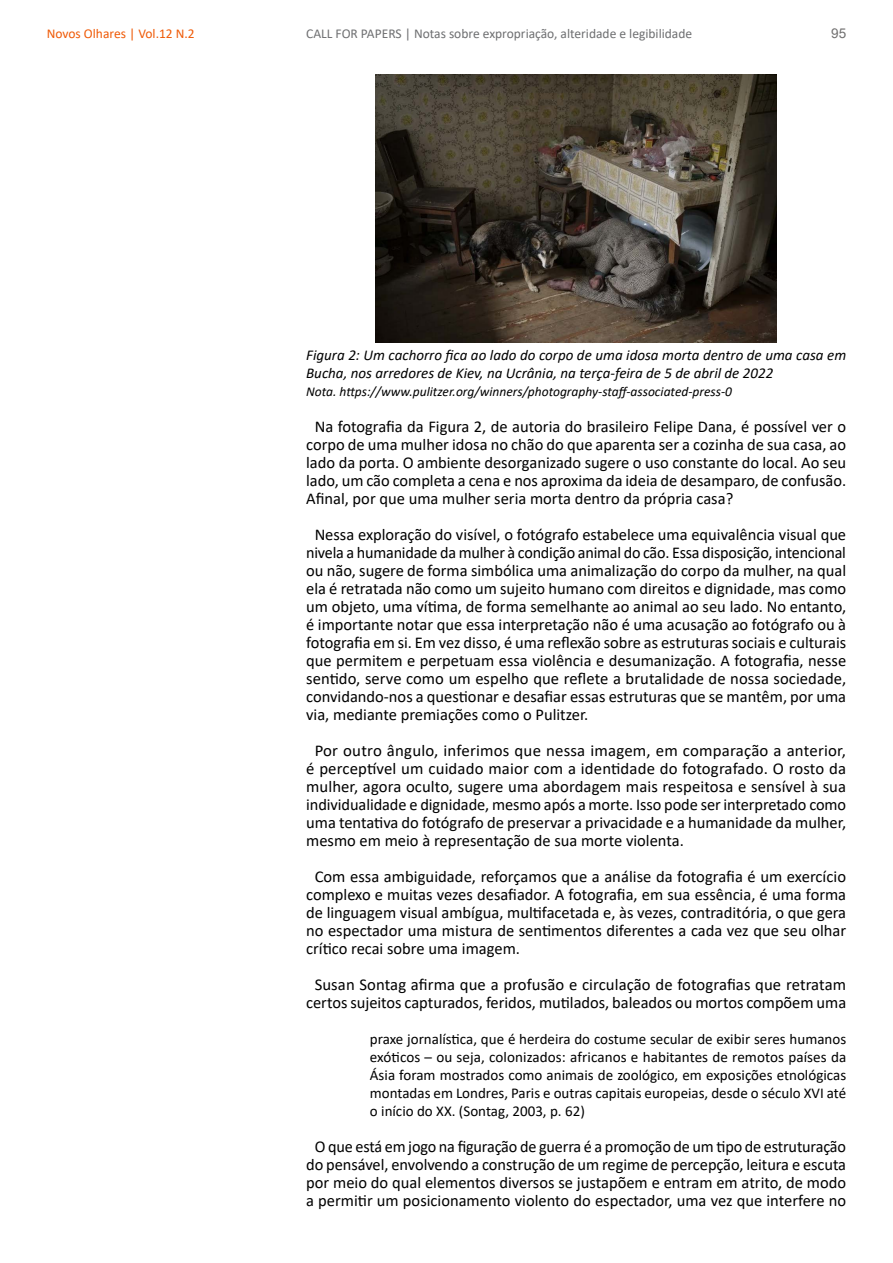
<style>
.page{position:relative;width:893px;height:1263px;background:#fff}
.page>*{position:absolute;margin:0;border:0;box-sizing:border-box;transform-origin:0 0}
.t1{font:16.5px/18px "Calibri";color:#000;text-align:justify}
.t2{font:15px/18px "Calibri";color:#000;text-align:justify}
.t3{font:italic 15px/18px "Calibri";color:#000}
.t4{font:italic 13.5px "Calibri";color:#000}
.t5{font:13.5px "Calibri";color:#6e6f71}
.t6{font:13.5px "Calibri";color:#ef5a07}
.t7{font:13.5px "Arial";color:#706f6f}
</style>
<div class="page">
<img style="left:376px;top:75px;width:401px;height:267px">
<p class="t6" style="left:47px;top:24px;width:150px">Novos Olhares | Vol.12 N.2</p>
<p class="t5" style="left:306px;top:24px;width:388px">CALL FOR PAPERS | Notas sobre expropriação, alteridade e legibilidade</p>
<p class="t7" style="left:831px;top:24px;width:17px">95</p>
<p class="t3" style="left:306px;top:345px;width:542px">Figura 2: Um cachorro fica ao lado do corpo de uma idosa morta dentro de uma casa em<br>Bucha, nos arredores de Kiev, na Ucrânia, na terça-feira de 5 de abril de 2022</p>
<p class="t4" style="left:306px;top:382px;width:427px">Nota. https://www.pulitzer.org/winners/photography-staff-associated-press-0</p>
<p class="t1" style="left:306px;top:417px;width:542px;text-indent:9px">Na fotografia da Figura 2, de autoria do brasileiro Felipe Dana, é possível ver o corpo de uma mulher idosa no chão do que aparenta ser a cozinha de sua casa, ao lado da porta. O ambiente desorganizado sugere o uso constante do local. Ao seu lado, um cão completa a cena e nos aproxima da ideia de desamparo, de confusão.<br>Afinal, por que uma mulher seria morta dentro da própria casa?</p>
<p class="t1" style="left:306px;top:525px;width:542px;text-indent:8px">Nessa exploração do visível, o fotógrafo estabelece uma equivalência visual que nivela a humanidade da mulher à condição animal do cão. Essa disposição, intencional ou não, sugere de forma simbólica uma animalização do corpo da mulher, na qual ela é retratada não como um sujeito humano com direitos e dignidade, mas como um objeto, uma vítima, de forma semelhante ao animal ao seu lado. No entanto, é importante notar que essa interpretação não é uma acusação ao fotógrafo ou à fotografia em si. Em vez disso, é uma reflexão sobre as estruturas sociais e culturais que permitem e perpetuam essa violência e desumanização. A fotografia, nesse sentido, serve como um espelho que reflete a brutalidade de nossa sociedade, convidando-nos a questionar e desafiar essas estruturas que se mantêm, por uma via, mediante premiações como o Pulitzer.</p>
<p class="t1" style="left:306px;top:741px;width:542px;text-indent:9px">Por outro ângulo, inferimos que nessa imagem, em comparação a anterior, é perceptível um cuidado maior com a identidade do fotografado. O rosto da mulher, agora oculto, sugere uma abordagem mais respeitosa e sensível à sua individualidade e dignidade, mesmo após a morte. Isso pode ser interpretado como uma tentativa do fotógrafo de preservar a privacidade e a humanidade da mulher, mesmo em meio à representação de sua morte violenta.</p>
<p class="t1" style="left:306px;top:867px;width:542px;text-indent:9px">Com essa ambiguidade, reforçamos que a análise da fotografia é um exercício complexo e muitas vezes desafiador. A fotografia, em sua essência, é uma forma de linguagem visual ambígua, multifacetada e, às vezes, contraditória, o que gera no espectador uma mistura de sentimentos diferentes a cada vez que seu olhar crítico recai sobre uma imagem.</p>
<p class="t1" style="left:306px;top:975px;width:542px;text-align:center">Susan Sontag afirma que a profusão e circulação de fotografias que retratam certos sujeitos capturados, feridos, mutilados, baleados ou mortos compõem uma</p>
<p class="t2" style="left:370px;top:1030px;width:478px">praxe jornalística, que é herdeira do costume secular de exibir seres humanos exóticos – ou seja, colonizados: africanos e habitantes de remotos países da Ásia foram mostrados como animais de zoológico, em exposições etnológicas montadas em Londres, Paris e outras capitais europeias, desde o século XVI até o início do XX. (Sontag, 2003, p. 62)</p>
<p class="t1" style="left:306px;top:1137px;width:541px;text-align:center">O que está em jogo na figuração de guerra é a promoção de um tipo de estruturação do pensável, envolvendo a construção de um regime de percepção, leitura e escuta por meio do qual elementos diversos se justapõem e entram em atrito, de modo a permitir um posicionamento violento do espectador, uma vez que interfere no</p>
</div>
